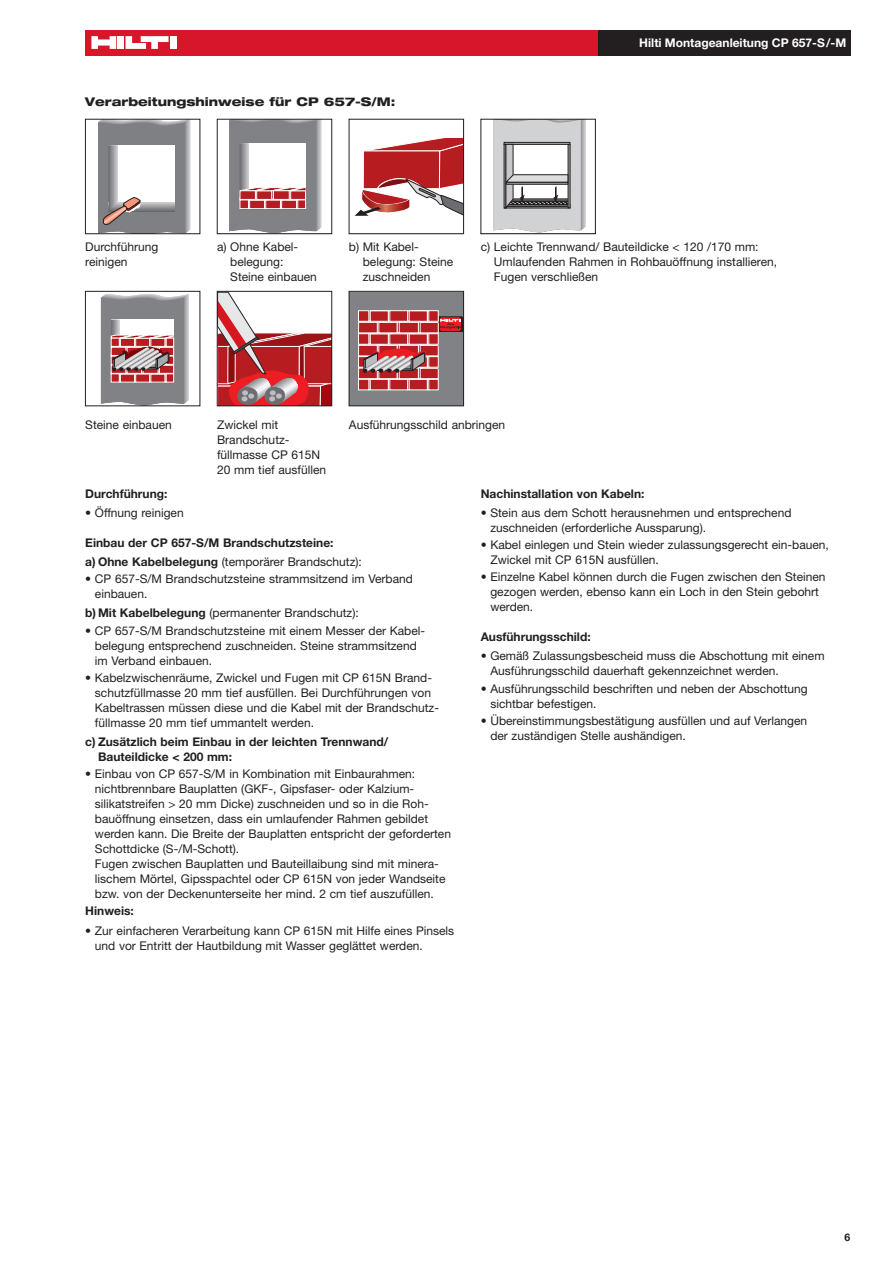
<style>
.page{position:relative;width:893px;height:1263px;background:#fff}
.page>*{position:absolute;margin:0;border:0;box-sizing:border-box;transform-origin:0 0}
.t1{font:12px/15px "Helvetica Neue LT Pro";color:#231f20}
.t2{font:700 12px/19.2px "Helvetica Neue LT Pro";color:#231f20}
.t3{font:800 expanded 12px "Helvetica Neue LT Pro";color:#231f20}
.t4{font:700 12px "Helvetica Neue LT Pro";color:#fff}
.t5{font:700 10.5px "Helvetica Neue LT Pro";color:#231f20}
.s1{font-weight:400}
.s2{font-weight:700}
</style>
<div class="page">
<div style="left:85px;top:30px;width:515px;height:25px;background:#d71729"></div>
<div style="left:118px;top:36px;width:6px;height:13px;background:#fff"></div>
<div style="left:170px;top:36px;width:6px;height:13px;background:#fff"></div>
<svg style="left:91px;top:36px;width:25px;height:13px"></svg>
<svg style="left:126px;top:36px;width:43px;height:13px"></svg>
<div style="left:598px;top:30px;width:252px;height:25px;background:#231f20"></div>
<svg style="left:101px;top:294px;width:88px;height:110px"></svg>
<div style="left:85px;top:291px;width:115px;height:115px;border:1px solid #231f20"></div>
<svg style="left:219px;top:293px;width:111px;height:111px"></svg>
<div style="left:217px;top:291px;width:115px;height:115px;border:1px solid #231f20"></div>
<div style="left:349px;top:292px;width:115px;height:114px;background:#808285"></div>
<svg style="left:461px;top:316px;width:1px;height:16px"></svg>
<svg style="left:358px;top:310px;width:103px;height:80px"></svg>
<div style="left:349px;top:291px;width:115px;height:115px;border:1px solid #231f20"></div>
<svg style="left:98px;top:121px;width:93px;height:111px"></svg>
<div style="left:85px;top:119px;width:115px;height:115px;border:1px solid #231f20"></div>
<svg style="left:229px;top:121px;width:93px;height:111px"></svg>
<div style="left:217px;top:119px;width:115px;height:115px;border:1px solid #231f20"></div>
<svg style="left:354px;top:137px;width:108px;height:79px"></svg>
<div style="left:349px;top:119px;width:115px;height:115px;border:1px solid #231f20"></div>
<svg style="left:493px;top:121px;width:93px;height:111px"></svg>
<div style="left:480px;top:119px;width:116px;height:115px;border:1px solid #231f20"></div>
<p class="t3" style="left:85px;top:94px;width:312px">Verarbeitungshinweise für CP 657-S/M:</p>
<p class="t4" style="left:639px;top:35px;width:208px">Hilti Montageanleitung CP 657-S/-M</p>
<p class="t1" style="left:85px;top:239px;width:75px">Durchführung reinigen</p>
<p class="t1" style="left:230px;top:239px;width:88px;text-indent:-13px">a) Ohne Kabel&shy;belegung:<br>Steine einbauen</p>
<p class="t1" style="left:363px;top:239px;width:92px;text-indent:-14px">b) Mit Kabel&shy;belegung: Steine zuschneiden</p>
<p class="t1" style="left:494px;top:239px;width:285px;text-indent:-13px">c) Leichte Trennwand/ Bauteildicke &lt; 120 /170 mm:<br>Umlaufenden Rahmen in Rohbauöffnung installieren,<br>Fugen verschließen</p>
<p class="t1" style="left:85px;top:417px;width:88px">Steine einbauen</p>
<p class="t1" style="left:217px;top:417px;width:111px">Zwickel mit<br>Brandschutz&shy;füllmasse CP 615N<br>20 mm tief ausfüllen</p>
<p class="t1" style="left:349px;top:417px;width:158px">Ausführungsschild anbringen</p>
<p class="t2" style="left:481px;top:483px;width:165px">Nachinstallation von Kabeln:</p>
<p class="t1" style="left:490px;top:505px;width:303px;text-indent:-10px">• Stein aus dem Schott herausnehmen und entsprechend zuschneiden (erforderliche Aussparung).</p>
<p class="t1" style="left:490px;top:537px;width:340px;text-indent:-10px">• Kabel einlegen und Stein wieder zulassungsgerecht ein-bauen,<br>Zwickel mit CP 615N ausfüllen.</p>
<p class="t1" style="left:490px;top:569px;width:337px;text-indent:-10px">• Einzelne Kabel können durch die Fugen zwischen den Steinen gezogen werden, ebenso kann ein Loch in den Stein gebohrt werden.</p>
<p class="t2" style="left:481px;top:627px;width:111px">Ausführungsschild:</p>
<p class="t1" style="left:490px;top:648px;width:336px;text-indent:-10px">• Gemäß Zulassungsbescheid muss die Abschottung mit einem<br>Ausführungsschild dauerhaft gekennzeichnet werden.</p>
<p class="t1" style="left:490px;top:680px;width:319px;text-indent:-10px">• Ausführungsschild beschriften und neben der Abschottung sichtbar befestigen.</p>
<p class="t1" style="left:490px;top:712px;width:318px;text-indent:-10px">• Übereinstimmungsbestätigung ausfüllen und auf Verlangen der zuständigen Stelle aushändigen.</p>
<p class="t2" style="left:85px;top:483px;width:84px">Durchführung:</p>
<p class="t1" style="left:85px;top:505px;width:100px">• Öffnung reinigen</p>
<p class="t2" style="left:85px;top:533px;width:278px">Einbau der CP 657-S/M Brandschutzsteine:<br>a) Ohne Kabelbelegung <span class="s1">(temporärer Brandschutz):</span></p>
<p class="t1" style="left:95px;top:571px;width:319px;text-indent:-10px">• CP 657-S/M Brandschutzsteine strammsitzend im Verband einbauen.</p>
<p class="t1" style="left:85px;top:605px;width:275px"><span class="s2">b) Mit Kabelbelegung</span> (permanenter Brandschutz):</p>
<p class="t1" style="left:95px;top:622px;width:331px;text-indent:-10px">• CP 657-S/M Brandschutzsteine mit einem Messer der Kabel&shy;belegung entsprechend zuschneiden. Steine strammsitzend im Verband einbauen.</p>
<p class="t1" style="left:95px;top:670px;width:344px;text-indent:-10px">• Kabelzwischenräume, Zwickel und Fugen mit CP 615N Brand-‑ schutzfüllmasse 20 mm tief ausfüllen. Bei Durchführungen von Kabeltrassen müssen diese und die Kabel mit der Brandschutz&shy;füllmasse 20 mm tief ummantelt werden.</p>
<p class="t2" style="left:98px;top:734px;width:292px;line-height:15px;text-indent:-13px">c) Zusätzlich beim Einbau in der leichten Trennwand/<br>Bauteildicke &lt; 200 mm:</p>
<p class="t1" style="left:95px;top:766px;width:358px;text-indent:-10px">• Einbau von CP 657-S/M in Kombination mit Einbaurahmen: nichtbrennbare Bauplatten (GKF-, Gipsfaser- oder Kalzium&shy;silikatstreifen &gt; 20 mm Dicke) zuschneiden und so in die Roh&shy;bauöffnung einsetzen, dass ein umlaufender Rahmen gebildet werden kann. Die Breite der Bauplatten entspricht der geforderten Schottdicke (S-/M-Schott).<br>Fugen zwischen Bauplatten und Bauteillaibung sind mit minera&shy;lischem Mörtel, Gipsspachtel oder CP 615N von jeder Wandseite bzw. von der Deckenunterseite her mind. 2 cm tief auszufüllen.</p>
<p class="t2" style="left:85px;top:901px;width:50px">Hinweis:</p>
<p class="t1" style="left:95px;top:922px;width:361px;text-indent:-10px">• Zur einfacheren Verarbeitung kann CP 615N mit Hilfe eines Pinsels und vor Entritt der Hautbildung mit Wasser geglättet werden.</p>
<p class="t5" style="left:845px;top:1230px;width:7px">6</p>
</div>
